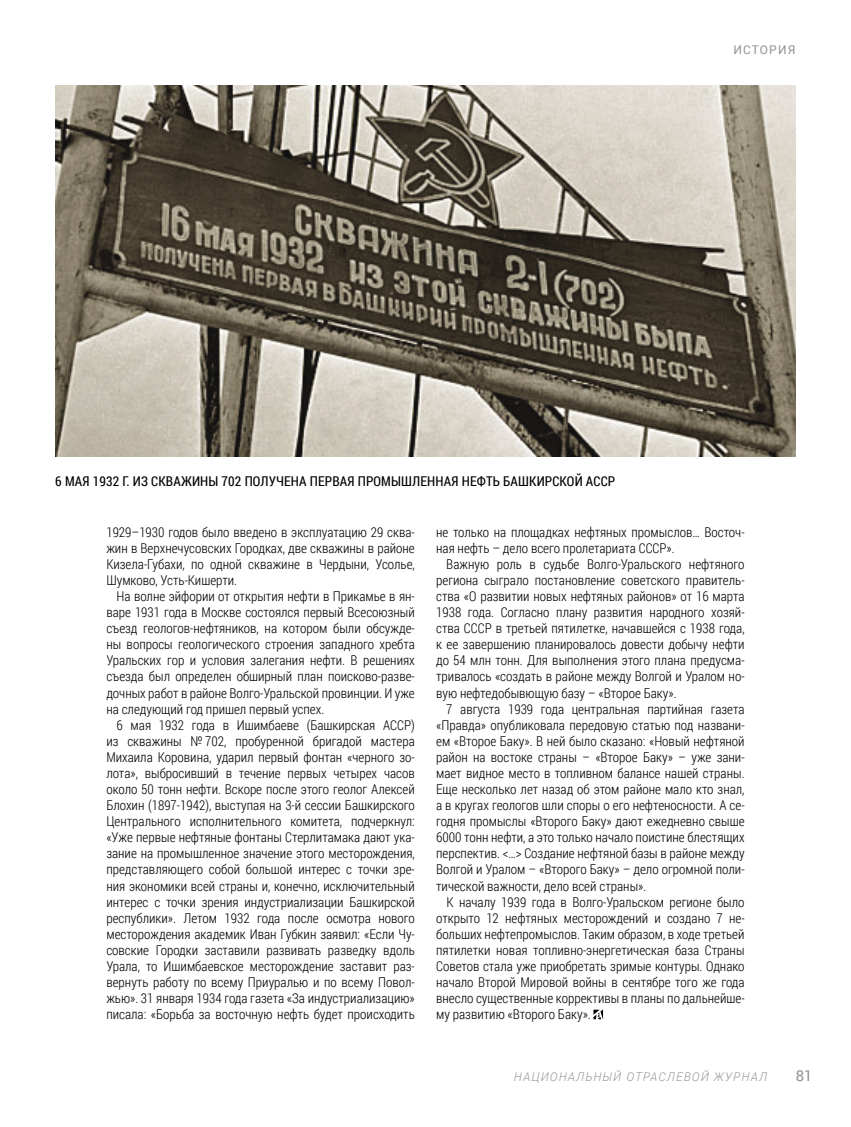
<style>
.page{position:relative;width:851px;height:1127px;background:#fff}
.page>*{position:absolute;margin:0;border:0;box-sizing:border-box;transform-origin:0 0}
.t1{font:15px "Roboto";color:#939393}
.t2{font:300 13.5px/16px "Roboto Condensed";color:#000;text-align:justify}
.t3{font:13.5px "Roboto Condensed";letter-spacing:.01em;color:#000}
.t4{font:italic 300 12px "Roboto";letter-spacing:.1em;color:#939393}
.t5{font:12px "Roboto";letter-spacing:.1em;color:#939393}
</style>
<div class="page">
<svg style="left:593px;top:1010px;width:10px;height:9px"></svg>
<img style="left:55px;top:85px;width:740px;height:371px">
<p class="t5" style="left:733px;top:41px;width:64px">ИСТОРИЯ</p>
<p class="t3" style="left:55px;top:472px;width:561px">6 МАЯ 1932 Г. ИЗ СКВАЖИНЫ 702 ПОЛУЧЕНА ПЕРВАЯ ПРОМЫШЛЕННАЯ НЕФТЬ БАШКИРСКОЙ АССР</p>
<p class="t2" style="left:106px;top:523px;width:310px">1929–1930 годов было введено в эксплуатацию 29 сква&shy;жин в Верхнечусовских Городках, две скважины в районе Кизела-Губахи, по одной скважине в Чердыни, Усолье, Шумково, Усть-Кишерти.</p>
<p class="t2" style="left:106px;top:588px;width:310px;text-indent:10px">На волне эйфории от открытия нефти в Прикамье в ян&shy;варе 1931 года в Москве состоялся первый Всесоюзный съезд геологов-нефтяников, на котором были обсужде&shy;ны вопросы геологического строения западного хребта Уральских гор и условия залегания нефти. В решениях съезда был определен обширный план поисково-разве&shy;дочных работ в районе Волго-Уральской провинции. И уже на следующий год пришел первый успех.</p>
<p class="t2" style="left:106px;top:716px;width:310px;text-indent:10px">6 мая 1932 года в Ишимбаеве (Башкирская АССР) из скважины № 702, пробуренной бригадой мастера Михаила Коровина, ударил первый фонтан «черного зо&shy;лота», выбросивший в течение первых четырех часов около 50 тонн нефти. Вскоре после этого геолог Алексей Блохин (1897-1942), выступая на 3‑й сессии Башкирского Центрального исполнительного комитета, подчеркнул: «Уже первые нефтяные фонтаны Стерлитамака дают ука&shy;зание на промышленное значение этого месторождения, представляющего собой большой интерес с точки зре&shy;ния экономики всей страны и, конечно, исключительный интерес с точки зрения индустриализации Башкирской республики». Летом 1932 года после осмотра нового месторождения академик Иван Губкин заявил: «Если Чу&shy;совские Городки заставили развивать разведку вдоль Урала, то Ишимбаевское месторождение заставит раз&shy;вернуть работу по всему Приуралью и по всему Повол&shy;жью». 31 января 1934 года газета «За индустриализацию» писала: «Борьба за восточную нефть будет происходить</p>
<p class="t2" style="left:436px;top:523px;width:310px">не только на площадках нефтяных промыслов… Восточ&shy;ная нефть – дело всего пролетариата СССР».</p>
<p class="t2" style="left:436px;top:555px;width:310px;text-indent:10px">Важную роль в судьбе Волго-Уральского нефтяного региона сыграло постановление советского правитель&shy;ства «О развитии новых нефтяных районов» от 16 марта 1938 года. Согласно плану развития народного хозяй&shy;ства СССР в третьей пятилетке, начавшейся с 1938 года, к ее завершению планировалось довести добычу нефти до 54 млн тонн. Для выполнения этого плана предусма&shy;тривалось «создать в районе между Волгой и Уралом но&shy;вую нефтедобывющую базу – «Второе Баку».</p>
<p class="t2" style="left:436px;top:700px;width:310px;text-indent:10px">7 августа 1939 года центральная партийная газета «Правда» опубликовала передовую статью под названи&shy;ем «Второе Баку». В ней было сказано: «Новый нефтяной район на востоке страны – «Второе Баку» – уже зани&shy;мает видное место в топливном балансе нашей страны.<br>Еще несколько лет назад об этом районе мало кто знал, а в кругах геологов шли споры о его нефтеносности. А се&shy;годня промыслы «Второго Баку» дают ежедневно свыше 6000 тонн нефти, а это только начало поистине блестящих перспектив. &lt;…&gt; Создание нефтяной базы в районе между Волгой и Уралом – «Второго Баку» – дело огромной поли&shy;тической важности, дело всей страны».</p>
<p class="t2" style="left:436px;top:893px;width:310px;text-indent:10px">К началу 1939 года в Волго-Уральском регионе было открыто 12 нефтяных месторождений и создано 7 не&shy;больших нефтепромыслов. Таким образом, в ходе третьей пятилетки новая топливно-энергетическая база Страны Советов стала уже приобретать зримые контуры. Однако начало Второй Мировой войны в сентябре того же года внесло существенные коррективы в планы по дальнейше&shy;му развитию «Второго Баку».</p>
<p class="t4" style="left:514px;top:1068px;width:254px">НАЦИОНАЛЬНЫЙ ОТРАСЛЕВОЙ ЖУРНАЛ</p>
<p class="t1" style="left:795px;top:1065px;width:18px">81</p>
</div>
